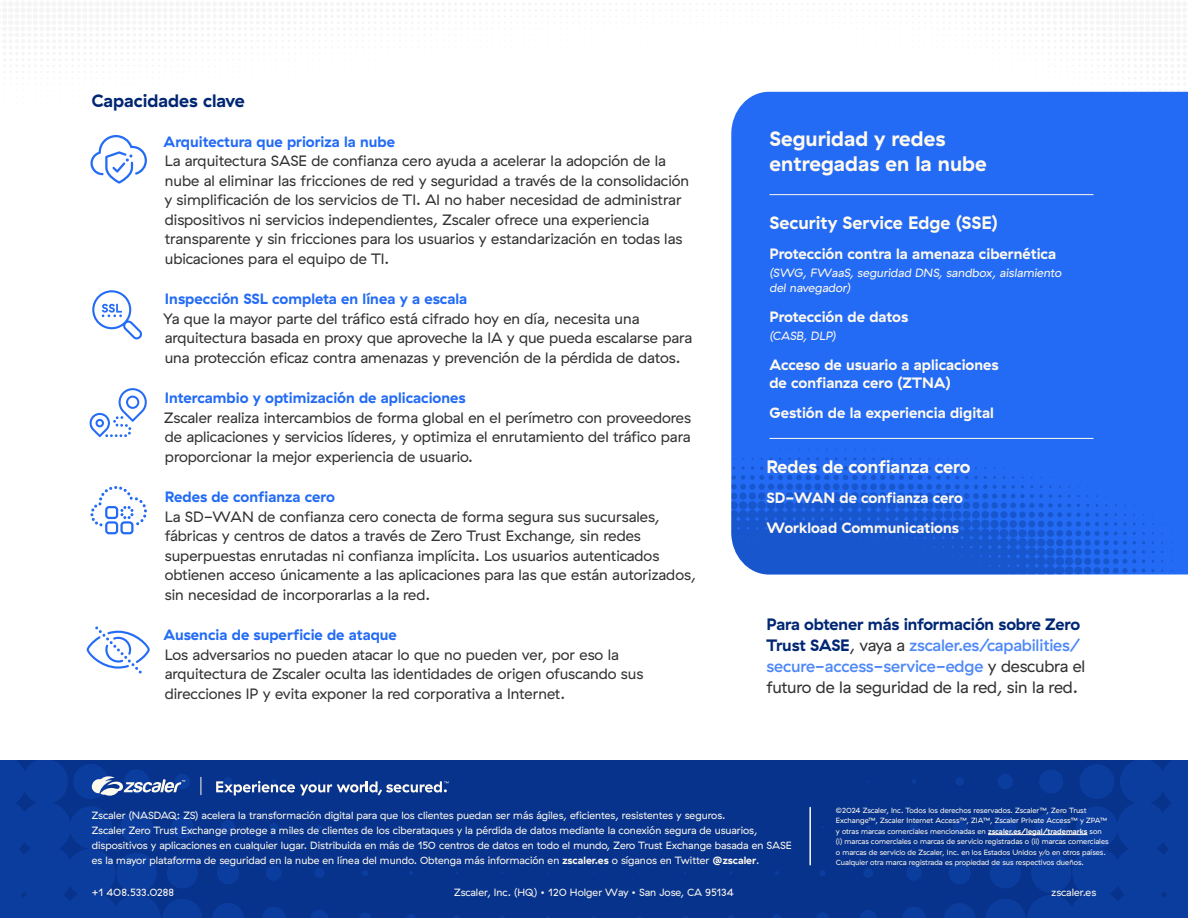
<style>
.page{position:relative;width:1188px;height:918px;background:#fff}
.page>*{position:absolute;margin:0;border:0;box-sizing:border-box;transform-origin:0 0}
.t1{font:700 21px/25.5px "GT Haptik ZS";color:#fffaee}
.t2{font:700 18px "GT Haptik ZS";color:#fffaee}
.t3{font:700 18px "GT Haptik ZS";color:#012673}
.t4{font:16.5px/21px "GT Haptik ZS";letter-spacing:-.01em;color:#323232}
.t5{font:15px/19.5px "GT Haptik ZS";color:#323232}
.t6{font:700 15px/18px "GT Haptik ZS";color:#fffaee}
.t7{font:700 15px "GT Haptik ZS";color:#236bf5}
.t8{font:italic 12px/15px "GT Haptik ZS";color:#fffaee}
.t9{font:10.5px/15px "GT Haptik ZS";color:#fffaee}
.t10{font:7.5px/10.5px "GT Haptik ZS";color:#fffaee}
.s1{font-weight:700;color:#012673}
.s2{font-weight:500;color:#4f89f7}
.s3{font-weight:700}
</style>
<div class="page">
<svg style="left:0;top:760px;width:1188px;height:158px;background:#083591"></svg>
<hr style="left:809px;top:808px;width:2px;height:57px;background:#fffaee">
<svg style="left:92px;top:775px;width:93px;height:22px;background:#5876b1"></svg>
<svg style="left:201px;top:777px;width:1px;height:18px"></svg>
<svg style="left:216px;top:781px;width:232px;height:14px;background:#5370ab"></svg>
<hr style="left:988px;top:834px;width:99px;height:1px;background:#fffaee">
<svg style="left:87px;top:626px;width:63px;height:48px"></svg>
<svg style="left:90px;top:135px;width:57px;height:49px"></svg>
<svg style="left:90px;top:388px;width:57px;height:49px"></svg>
<svg style="left:92px;top:290px;width:50px;height:49px"></svg>
<div style="left:731px;top:92px;width:457px;height:246px;background:#236bf5"></div>
<svg style="left:731px;top:338px;width:457px;height:236px;background:#2166eb"></svg>
<svg style="left:90px;top:486px;width:57px;height:48px"></svg>
<hr style="left:770px;top:194px;width:324px;height:1px;background:#fffaee">
<hr style="left:770px;top:438px;width:324px;height:1px;background:#fffaee">
<p class="t3" style="left:92px;top:89px;width:155px">Capacidades clave</p>
<p class="t7" style="left:164px;top:133px;width:233px">Arquitectura que prioriza la nube</p>
<p class="t5" style="left:164px;top:152px;width:526px">La arquitectura SASE de confianza cero ayuda a acelerar la adopción de la nube al eliminar las fricciones de red y seguridad a través de la consolidación y simplificación de los servicios de TI. Al no haber necesidad de administrar dispositivos ni servicios independientes, Zscaler ofrece una experiencia transparente y sin fricciones para los usuarios y estandarización en todas las ubicaciones para el equipo de TI.</p>
<p class="t7" style="left:165px;top:290px;width:304px">Inspección SSL completa en línea y a escala</p>
<p class="t5" style="left:163px;top:309px;width:530px">Ya que la mayor parte del tráfico está cifrado hoy en día, necesita una arquitectura basada en proxy que aproveche la IA y que pueda escalarse para una protección eficaz contra amenazas y prevención de la pérdida de datos.</p>
<p class="t7" style="left:165px;top:389px;width:302px">Intercambio y optimización de aplicaciones</p>
<p class="t5" style="left:164px;top:408px;width:528px;text-align:justify">Zscaler realiza intercambios de forma global en el perímetro con proveedores de aplicaciones y servicios líderes, y optimiza el enrutamiento del tráfico para proporcionar la mejor experiencia de usuario.</p>
<p class="t7" style="left:165px;top:488px;width:171px">Redes de confianza cero</p>
<p class="t5" style="left:165px;top:507px;width:533px">La SD-WAN de confianza cero conecta de forma segura sus sucursales, fábricas y centros de datos a través de Zero Trust Exchange, sin redes superpuestas enrutadas ni confianza implícita. Los usuarios autenticados obtienen acceso únicamente a las aplicaciones para las que están autorizados, sin necesidad de incorporarlas a la red.</p>
<p class="t7" style="left:164px;top:626px;width:235px">Ausencia de superficie de ataque</p>
<p class="t5" style="left:165px;top:645px;width:480px">Los adversarios no pueden atacar lo que no pueden ver, por eso la arquitectura de Zscaler oculta las identidades de origen ofuscando sus direcciones IP y evita exponer la red corporativa a Internet.</p>
<h1 class="t1" style="left:770px;top:126px;width:219px">Seguridad y redes entregadas en la nube</h1>
<p class="t2" style="left:770px;top:212px;width:230px">Security Service Edge (SSE)</p>
<p class="t6" style="left:770px;top:245px;width:288px">Protección contra la amenaza cibernética</p>
<p class="t8" style="left:770px;top:266px;width:293px">(SWG, FWaaS, seguridad DNS, sandbox, aislamiento del navegador)</p>
<p class="t6" style="left:770px;top:308px;width:140px">Protección de datos</p>
<p class="t8" style="left:770px;top:329px;width:68px">(CASB, DLP)</p>
<p class="t6" style="left:770px;top:356px;width:231px">Acceso de usuario a aplicaciones de confianza cero (ZTNA)</p>
<p class="t6" style="left:770px;top:404px;width:226px">Gestión de la experiencia digital</p>
<p class="t2" style="left:766px;top:456px;width:205px">Redes de confianza cero</p>
<p class="t6" style="left:766px;top:483px;width:198px;line-height:29.8px">SD-WAN de confianza cero<br>Workload Communications</p>
<p class="t4" style="left:766px;top:614px;width:320px"><span class="s1">Para obtener más información sobre Zero Trust SASE</span>, vaya a <span class="s2">zscaler.es/capabilities/ secure-access-service-edge</span> y descubra el futuro de la seguridad de la red, sin la red.</p>
<p class="t9" style="left:92px;top:808px;width:702px">Zscaler (NASDAQ: ZS) acelera la transformación digital para que los clientes puedan ser más ágiles, eficientes, resistentes y seguros.<br>Zscaler Zero Trust Exchange protege a miles de clientes de los ciberataques y la pérdida de datos mediante la conexión segura de usuarios, dispositivos y aplicaciones en cualquier lugar. Distribuida en más de 150 centros de datos en todo el mundo, Zero Trust Exchange basada en SASE es la mayor plataforma de seguridad en la nube en línea del mundo. Obtenga más información en <span class="s3">zscaler.es</span> o síganos en Twitter <span class="s3">@zscaler</span>.</p>
<p class="t10" style="left:836px;top:805px;width:274px">©2024 Zscaler, Inc. Todos los derechos reservados. Zscaler™, Zero Trust Exchange™, Zscaler Internet Access™, ZIA™, Zscaler Private Access™ y ZPA™ y otras marcas comerciales mencionadas en <span class="s3">zscaler.es/legal/trademarks</span> son (i) marcas comerciales o marcas de servicio registradas o (ii) marcas comerciales o marcas de servicio de Zscaler, Inc. en los Estados Unidos y/o en otros países.<br>Cualquier otra marca registrada es propiedad de sus respectivos dueños.</p>
<p class="t9" style="left:92px;top:885px;width:84px">+1 408.533.0288</p>
<p class="t9" style="left:454px;top:885px;width:281px">Zscaler, Inc. (HQ) • 120 Holger Way • San Jose, CA 95134</p>
<p class="t9" style="left:1052px;top:885px;width:46px">zscaler.es</p>
</div>
